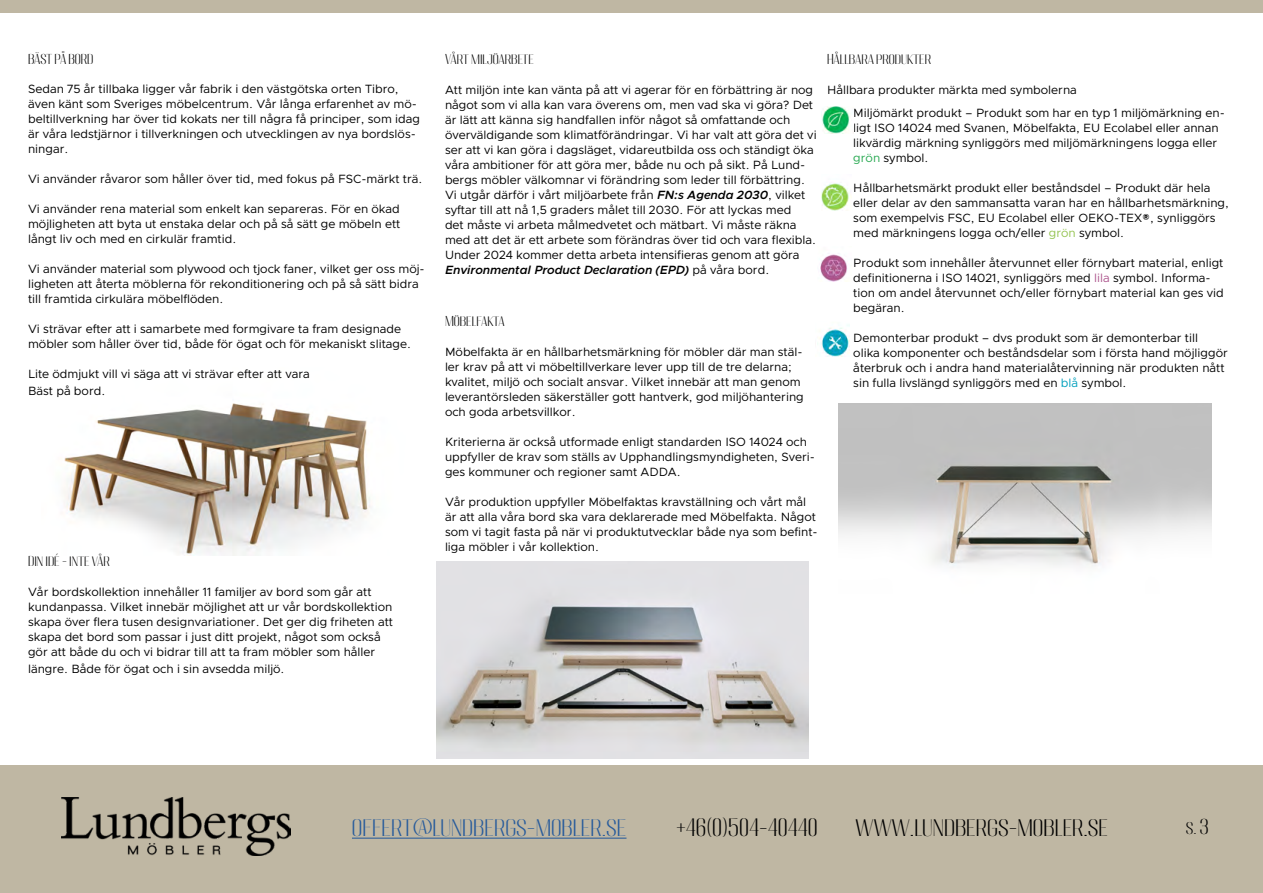
<style>
.page{position:relative;width:1263px;height:893px;background:#fff}
.page>*{position:absolute;margin:0;border:0;box-sizing:border-box;transform-origin:0 0}
.t1{font:300 21px "Migha";color:#000}
.t2{font:300 21px "Migha";color:#275b9b}
.t3{font:300 15px "Migha";color:#000}
.t4{font:12px/15px "Clarity City";color:#000}
.t5{font:300 12px "Migha";color:#000}
.s1{font-weight:600;font-style:italic}
.s2{color:#27a951}
.s3{color:#94c351}
.s4{color:#ad568e}
.s5{color:#009fbc}
.s6{font-size:18px}
</style>
<div class="page">
<img style="left:436px;top:561px;width:373px;height:197px">
<img style="left:63px;top:403px;width:308px;height:153px">
<div style="left:0;top:765px;width:1263px;height:128px;background:#bfb7a3"></div>
<div style="left:0;top:0;width:1263px;height:13px;background:#bfb7a3"></div>
<img style="left:62px;top:797px;width:228px;height:58px">
<hr style="left:352px;top:838px;width:274px;height:1px;background:#275b9b">
<img style="left:838px;top:403px;width:373px;height:164px">
<img style="left:821px;top:106px;width:29px;height:28px">
<img style="left:821px;top:183px;width:30px;height:27px">
<img style="left:820px;top:254px;width:27px;height:28px">
<img style="left:817px;top:325px;width:33px;height:32px">
<p class="t5" style="left:28px;top:51px;width:67px">BÄST PÅ BORD</p>
<p class="t4" style="left:28px;top:81px;width:393px">Sedan 75 år tillbaka ligger vår fabrik i den västgötska orten Tibro, även känt som Sveriges möbelcentrum. Vår långa erfarenhet av mö&shy;beltillverkning har över tid kokats ner till några få principer, som idag är våra ledstjärnor i tillverkningen och utvecklingen av nya bordslös&shy;ningar.</p>
<p class="t4" style="left:28px;top:171px;width:396px">Vi använder råvaror som håller över tid, med fokus på FSC-märkt trä.</p>
<p class="t4" style="left:28px;top:201px;width:374px;text-align:justify">Vi använder rena material som enkelt kan separeras. För en ökad möjligheten att byta ut enstaka delar och på så sätt ge möbeln ett långt liv och med en cirkulär framtid.</p>
<p class="t4" style="left:28px;top:261px;width:398px">Vi använder material som plywood och tjock faner, vilket ger oss möj&shy;ligheten att återta möblerna för rekonditionering och på så sätt bidra till framtida cirkulära möbelflöden.</p>
<p class="t4" style="left:28px;top:321px;width:384px">Vi strävar efter att i samarbete med formgivare ta fram designade möbler som håller över tid, både för ögat och för mekaniskt slitage.</p>
<p class="t4" style="left:28px;top:366px;width:283px;line-height:16.5px">Lite ödmjukt vill vi säga att vi strävar efter att vara<br>Bäst på bord.</p>
<p class="t5" style="left:28px;top:553px;width:83px">DIN IDÉ - INTE VÅR</p>
<p class="t4" style="left:28px;top:585px;width:366px">Vår bordskollektion innehåller 11 familjer av bord som går att kundanpassa. Vilket innebär möjlighet att ur vår bordskollektion skapa över flera tusen designvariationer. Det ger dig friheten att skapa det bord som passar i just ditt projekt, något som också gör att både du och vi bidrar till att ta fram möbler som håller</p>
<p class="t4" style="left:28px;top:661px;width:258px">längre. Både för ögat och i sin avsedda miljö.</p>
<p class="t5" style="left:445px;top:51px;width:90px">VÅRT MILJÖARBETE</p>
<p class="t4" style="left:445px;top:82px;width:373px">Att miljön inte kan vänta på att vi agerar för en förbättring är nog något som vi alla kan vara överens om, men vad ska vi göra? Det är lätt att känna sig handfallen inför något så omfattande och överväldigande som klimatförändringar. Vi har valt att göra det vi ser att vi kan göra i dagsläget, vidareutbilda oss och ständigt öka våra ambitioner för att göra mer, både nu och på sikt. På Lund&shy;bergs möbler välkomnar vi förändring som leder till förbättring.<br>Vi utgår därför i vårt miljöarbete från <span class="s1">FN:s Agenda 2030</span>, vilket syftar till att nå 1,5 graders målet till 2030. För att lyckas med<br>det måste vi arbeta målmedvetet och mätbart. Vi måste räkna med att det är ett arbete som förändras över tid och vara flexibla.<br>Under 2024 kommer detta arbeta intensifieras genom att göra <span class="s1">Environmental Product Declaration (EPD)</span> på våra bord.</p>
<p class="t5" style="left:445px;top:313px;width:61px">MÖBELFAKTA</p>
<p class="t4" style="left:445px;top:345px;width:360px">Möbelfakta är en hållbarhetsmärkning för möbler där man stäl&shy;ler krav på att vi möbeltillverkare lever upp till de tre delarna; kvalitet, miljö och socialt ansvar. Vilket innebär att man genom leverantörsleden säkerställer gott hantverk, god miljöhantering och goda arbetsvillkor.</p>
<p class="t4" style="left:445px;top:435px;width:371px">Kriterierna är också utformade enligt standarden ISO 14024 och uppfyller de krav som ställs av Upphandlingsmyndigheten, Sveri&shy;ges kommuner och regioner samt ADDA.</p>
<p class="t4" style="left:445px;top:495px;width:374px">Vår produktion uppfyller Möbelfaktas kravställning och vårt mål är att alla våra bord ska vara deklarerade med Möbelfakta. Något som vi tagit fasta på när vi produktutvecklar både nya som befint&shy;liga möbler i vår kollektion.</p>
<p class="t5" style="left:827px;top:51px;width:106px">HÅLLBARA PRODUKTER</p>
<p class="t4" style="left:853px;top:78px;width:373px;line-height:23.7px;text-indent:-26px">Hållbara produkter märkta med symbolerna<br>Miljömärkt produkt – Produkt som har en typ 1 miljömärkning en-</p>
<p class="t4" style="left:853px;top:121px;width:367px">ligt ISO 14024 med Svanen, Möbelfakta, EU Ecolabel eller annan likvärdig märkning synliggörs med miljömärkningens logga eller <span class="s2">grön</span> symbol.</p>
<p class="t4" style="left:853px;top:181px;width:377px">Hållbarhetsmärkt produkt eller beståndsdel – Produkt där hela eller delar av den sammansatta varan har en hållbarhetsmärkning, som exempelvis FSC, EU Ecolabel eller OEKO-TEX®, synliggörs med märkningens logga och/eller <span class="s3">grön</span> symbol.</p>
<p class="t4" style="left:853px;top:256px;width:372px">Produkt som innehåller återvunnet eller förnybart material, enligt definitionerna i ISO 14021, synliggörs med <span class="s4">lila</span> symbol. Informa&shy;tion om andel återvunnet och/eller förnybart material kan ges vid begäran.</p>
<p class="t4" style="left:853px;top:331px;width:376px">Demonterbar produkt – dvs produkt som är demonterbar till<br>olika komponenter och beståndsdelar som i första hand möjliggör återbruk och i andra hand materialåtervinning när produkten nått sin fulla livslängd synliggörs med en <span class="s5">blå</span> symbol.</p>
<h1 class="t2" style="left:352px;top:813px;width:276px">OFFERT@LUNDBERGS-MOBLER.SE</h1>
<h1 class="t1" style="left:676px;top:813px;width:143px">+46(0)504-40440</h1>
<h1 class="t1" style="left:855px;top:813px;width:254px">WWW.LUNDBERGS-MOBLER.SE</h1>
<p class="t3" style="left:1186px;top:818px;width:24px">S. <span class="s6">3</span></p>
</div>
